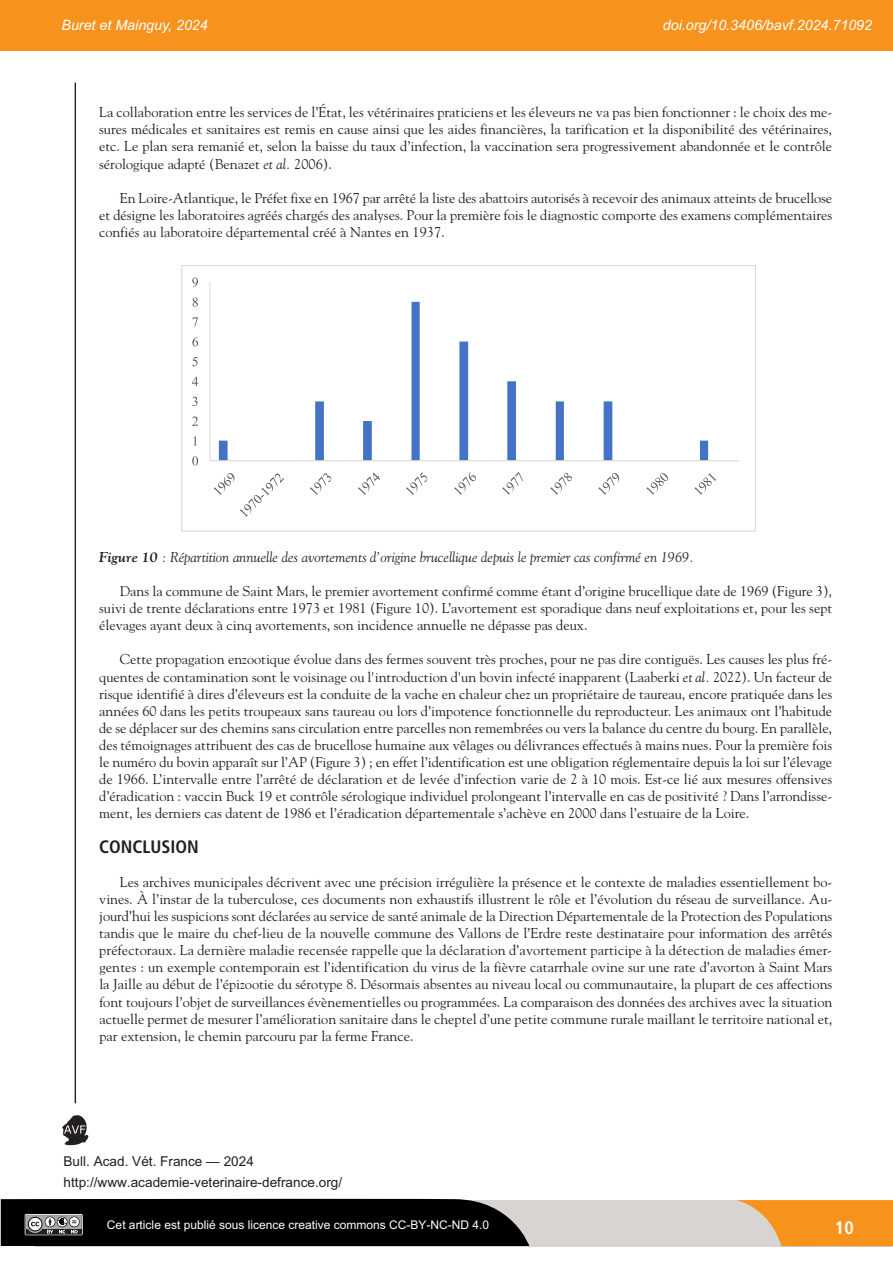
<style>
.page{position:relative;width:893px;height:1263px;background:#fff}
.page>*{position:absolute;margin:0;border:0;box-sizing:border-box;transform-origin:0 0}
.t1{font:700 condensed 18px "Frutiger";color:#231f20}
.t2{font:700 condensed 18px "Frutiger";color:#fff}
.t3{font:14.25px/17.1px "Goudy";color:#231f20;text-align:justify}
.t4{font:italic 14.25px "Goudy";color:#231f20}
.t5{font:italic 14.25px "Arial";color:#fff}
.t6{font:13.65px/21px "Arial";color:#231f20}
.t7{font:12px "Arial";color:#fff}
.s1{font-style:italic}
.s2{font-weight:700}
</style>
<div class="page">
<div style="left:35px;top:1199px;width:856px;height:47px;background:#d7d4d2"></div>
<svg style="left:736px;top:1200px;width:157px;height:46px"></svg>
<svg style="left:62px;top:1115px;width:26px;height:30px"></svg>
<div style="left:0;top:0;width:893px;height:51px;background:#f7931d"></div>
<hr style="left:75px;top:82px;width:1px;height:1021px;background:#231f20">
<svg style="left:1px;top:1198px;width:528px;height:48px;background:#131313"></svg>
<svg style="left:219px;top:302px;width:489px;height:158px"></svg>
<hr style="left:210px;top:282px;width:1px;height:179px;background:#d9d9d9">
<hr style="left:210px;top:460px;width:529px;height:1px;background:#d9d9d9">
<svg style="left:192px;top:456px;width:6px;height:10px"></svg>
<svg style="left:193px;top:436px;width:3px;height:9px"></svg>
<svg style="left:192px;top:416px;width:6px;height:10px"></svg>
<svg style="left:192px;top:397px;width:5px;height:9px"></svg>
<svg style="left:192px;top:377px;width:6px;height:9px"></svg>
<svg style="left:192px;top:357px;width:6px;height:9px"></svg>
<svg style="left:192px;top:337px;width:6px;height:9px"></svg>
<svg style="left:192px;top:317px;width:6px;height:10px"></svg>
<svg style="left:193px;top:297px;width:5px;height:10px"></svg>
<svg style="left:192px;top:278px;width:6px;height:9px"></svg>
<svg style="left:214px;top:473px;width:70px;height:44px"></svg>
<svg style="left:310px;top:473px;width:21px;height:22px"></svg>
<svg style="left:358px;top:473px;width:22px;height:22px"></svg>
<svg style="left:406px;top:472px;width:21px;height:23px"></svg>
<svg style="left:454px;top:472px;width:22px;height:23px"></svg>
<svg style="left:502px;top:472px;width:21px;height:23px"></svg>
<svg style="left:550px;top:473px;width:22px;height:22px"></svg>
<svg style="left:598px;top:473px;width:21px;height:22px"></svg>
<svg style="left:646px;top:473px;width:22px;height:22px"></svg>
<svg style="left:694px;top:473px;width:23px;height:22px"></svg>
<div style="left:181px;top:265px;width:575px;height:267px;border:1px solid #d9d9d9"></div>
<p class="t5" style="left:62px;top:17px;width:148px">Buret et Mainguy, 2024</p>
<p class="t5" style="left:663px;top:17px;width:211px">doi.org/10.3406/bavf.2024.71092</p>
<p class="t3" style="left:99px;top:104px;width:734px">La collaboration entre les services de l’État, les vétérinaires praticiens et les éleveurs ne va pas bien fonctionner : le choix des me&shy;sures médicales et sanitaires est remis en cause ainsi que les aides financières, la tarification et la disponibilité des vétérinaires, etc. Le plan sera remanié et, selon la baisse du taux d’infection, la vaccination sera progressivement abandonnée et le contrôle sérologique adapté (Benazet <span class="s1">et al.</span> 2006).</p>
<p class="t3" style="left:99px;top:189px;width:734px;text-indent:21px">En Loire-Atlantique, le Préfet fixe en 1967 par arrêté la liste des abattoirs autorisés à recevoir des animaux atteints de brucellose et désigne les laboratoires agréés chargés des analyses. Pour la première fois le diagnostic comporte des examens complémentaires confiés au laboratoire départemental créé à Nantes en 1937.</p>
<p class="t4" style="left:99px;top:549px;width:596px"><span class="s2">Figure 10</span> : Répartition annuelle des avortements d’origine brucellique depuis le premier cas confirmé en 1969.</p>
<p class="t3" style="left:99px;top:583px;width:734px;text-indent:21px">Dans la commune de Saint Mars, le premier avortement confirmé comme étant d’origine brucellique date de 1969 (Figure 3), suivi de trente déclarations entre 1973 et 1981 (Figure 10). L’avortement est sporadique dans neuf exploitations et, pour les sept élevages ayant deux à cinq avortements, son incidence annuelle ne dépasse pas deux.</p>
<p class="t3" style="left:99px;top:651px;width:734px;text-indent:21px">Cette propagation enzootique évolue dans des fermes souvent très proches, pour ne pas dire contiguës. Les causes les plus fré&shy;quentes de contamination sont le voisinage ou l'introduction d'un bovin infecté inapparent (Laaberki <span class="s1">et al.</span> 2022). Un facteur de risque identifié à dires d’éleveurs est la conduite de la vache en chaleur chez un propriétaire de taureau, encore pratiquée dans les années 60 dans les petits troupeaux sans taureau ou lors d’impotence fonctionnelle du reproducteur. Les animaux ont l’habitude de se déplacer sur des chemins sans circulation entre parcelles non remembrées ou vers la balance du centre du bourg. En parallèle, des témoignages attribuent des cas de brucellose humaine aux vêlages ou délivrances effectués à mains nues. Pour la première fois le numéro du bovin apparaît sur l’AP (Figure 3) ; en effet l’identification est une obligation réglementaire depuis la loi sur l’élevage de 1966. L’intervalle entre l’arrêté de déclaration et de levée d’infection varie de 2 à 10 mois. Est-ce lié aux mesures offensives d’éradication : vaccin Buck 19 et contrôle sérologique individuel prolongeant l’intervalle en cas de positivité ? Dans l’arrondisse&shy;ment, les derniers cas datent de 1986 et l’éradication départementale s’achève en 2000 dans l’estuaire de la Loire.</p>
<p class="t1" style="left:99px;top:839px;width:101px">CONCLUSION</p>
<p class="t3" style="left:99px;top:873px;width:735px;text-indent:21px">Les archives municipales décrivent avec une précision irrégulière la présence et le contexte de maladies essentiellement bo&shy;vines. À l’instar de la tuberculose, ces documents non exhaustifs illustrent le rôle et l’évolution du réseau de surveillance. Au&shy;jourd’hui les suspicions sont déclarées au service de santé animale de la Direction Départementale de la Protection des Populations tandis que le maire du chef-lieu de la nouvelle commune des Vallons de l’Erdre reste destinataire pour information des arrêtés préfectoraux. La dernière maladie recensée rappelle que la déclaration d’avortement participe à la détection de maladies émer&shy;gentes : un exemple contemporain est l’identification du virus de la fièvre catarrhale ovine sur une rate d’avorton à Saint Mars la Jaille au début de l’épizootie du sérotype 8. Désormais absentes au niveau local ou communautaire, la plupart de ces affections font toujours l’objet de surveillances évènementielles ou programmées. La comparaison des données des archives avec la situation actuelle permet de mesurer l’amélioration sanitaire dans le cheptel d’une petite commune rurale maillant le territoire national et, par extension, le chemin parcouru par la ferme France.</p>
<p class="t6" style="left:64px;top:1150px;width:280px">Bull. Acad. Vét. France — 2024 http://www.academie-veterinaire-defrance.org/</p>
<p class="t7" style="left:107px;top:1217px;width:384px">Cet article est publié sous licence creative commons CC-BY-NC-ND 4.0</p>
<p class="t2" style="left:835px;top:1220px;width:20px">10</p>
</div>
